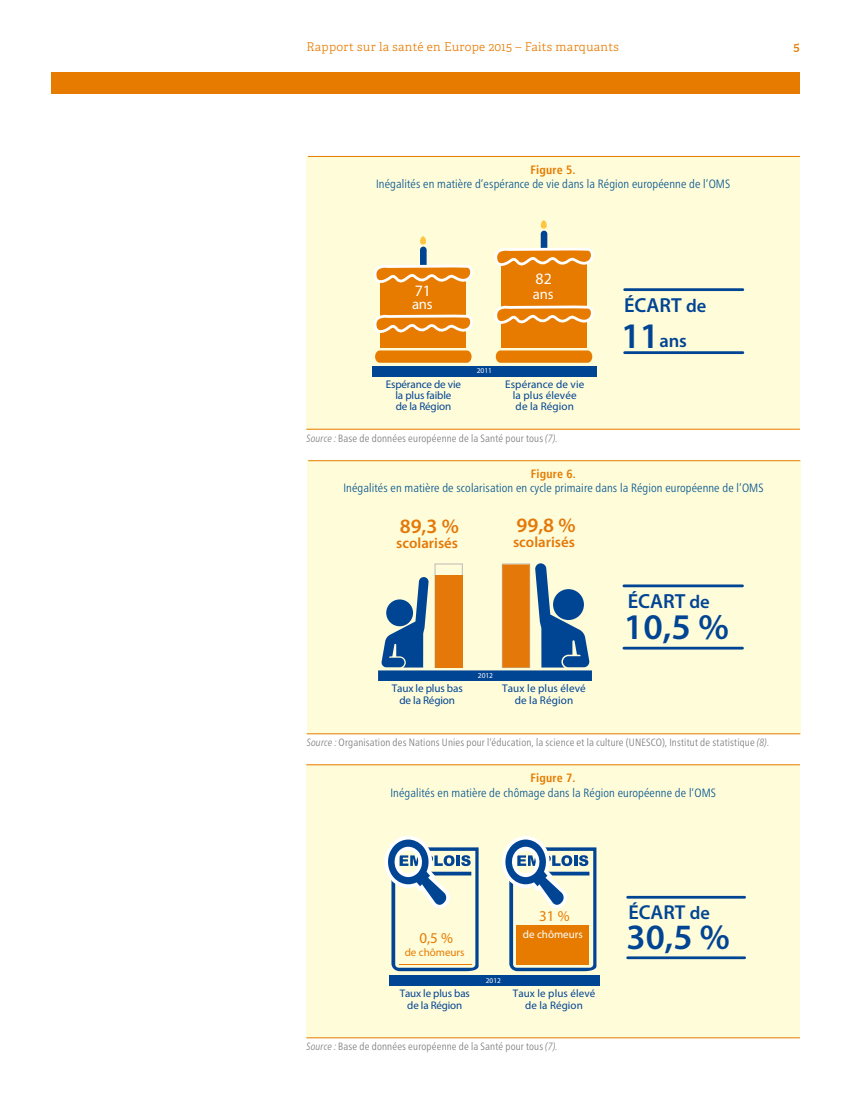
<style>
.page{position:relative;width:851px;height:1106px;background:#fff}
.page>*{position:absolute;margin:0;border:0;box-sizing:border-box;transform-origin:0 0}
.t1{font:600 36.3px "Myriad Pro";color:#004494}
.t2{font:600 36.15px "Myriad Pro";color:#004494}
.t3{font:600 35.7px "Myriad Pro";color:#004494}
.t4{font:600 20.4px "Myriad Pro";color:#004494}
.t5{font:600 20.4px "Myriad Pro";color:#e47808}
.t6{font:600 20.1px "Myriad Pro";color:#004494}
.t7{font:600 18.45px "Myriad Pro";color:#004494}
.t8{font:15.9px "Myriad Pro";color:#fff}
.t9{font:15px "Myriad Pro";color:#e67b00}
.t10{font:14.85px "Myriad Pro";letter-spacing:.005em;color:#004494}
.t11{font:600 14.85px "Myriad Pro";color:#e47808}
.t12{font:14.7px "Myriad Pro";letter-spacing:.005em;color:#004494}
.t13{font:14.7px "Myriad Pro";letter-spacing:-.01em;color:#fff}
.t14{font:300 condensed 12px "Frutiger Neue LTW1 G";letter-spacing:.01em;color:#00538d}
.t15{font:300 12px "Adelle CYR";letter-spacing:.025em;color:#e67b00}
.t16{font:700 condensed 12px "Frutiger LTCYR";letter-spacing:.01em;color:#e67b00}
.t17{font:600 12px "Adelle CYR";color:#e67b00}
.t18{font:11.1px/11.1px "Myriad Pro";letter-spacing:.01em;color:#004494;text-align:center}
.t19{font:11.1px/11.1px "Myriad Pro";letter-spacing:-.015em;color:#004494;text-align:center}
.t20{font:10.95px/11.9px "Myriad Pro";letter-spacing:.01em;color:#004494;text-align:center}
.t21{font:10.95px/11.9px "Myriad Pro";letter-spacing:-.015em;color:#004494;text-align:center}
.t22{font:10.95px "Myriad Pro";color:#fff}
.t23{font:10.95px "Myriad Pro";color:#e67b00}
.t24{font:300 condensed 10.5px "Frutiger Neue LTW1 G";letter-spacing:.015em;color:#797a7c}
.t25{font:7.5px "Myriad Pro";color:#fff}
.t26{font:7.35px "Myriad Pro";color:#fff}
.s1{font-style:italic}
.s2{font-size:18.45px}
.s3{font-size:18.6px}
.s4{font-size:18.3px}
</style>
<div class="page">
<div style="left:51px;top:72px;width:748px;height:21px;background:#e67b00"></div>
<div style="left:306px;top:156px;width:493px;height:273px;background:#fffcd9"></div>
<hr style="left:624px;top:288px;width:118px;height:3px;background:#004494">
<hr style="left:624px;top:351px;width:118px;height:3px;background:#004494">
<div style="left:501px;top:260px;width:86px;height:88px;background:#e67b00"></div>
<div style="left:540px;top:231px;width:7px;height:21px;background:#004494;border-radius:3px"></div>
<svg style="left:540px;top:220px;width:6px;height:8px"></svg>
<div style="left:420px;top:246px;width:6px;height:22px;background:#004494;border-radius:3px"></div>
<div style="left:420px;top:236px;width:6px;height:8px;background:#fcc641;border-radius:3px"></div>
<svg style="left:495px;top:350px;width:97px;height:13px"></svg>
<svg style="left:494px;top:246px;width:100px;height:20px"></svg>
<svg style="left:494px;top:305px;width:100px;height:19px"></svg>
<div style="left:380px;top:276px;width:86px;height:72px;background:#e67b00"></div>
<svg style="left:375px;top:350px;width:96px;height:13px"></svg>
<svg style="left:373px;top:263px;width:100px;height:20px"></svg>
<svg style="left:373px;top:314px;width:100px;height:19px"></svg>
<div style="left:372px;top:366px;width:224px;height:10px;background:#004494"></div>
<hr style="left:308px;top:156px;width:491px;height:1px;background:#e67b00">
<hr style="left:306px;top:429px;width:493px;height:1px;background:#e67b00">
<div style="left:306px;top:461px;width:494px;height:273px;background:#fffcd9"></div>
<svg style="left:381px;top:577px;width:47px;height:90px"></svg>
<svg style="left:434px;top:563px;width:155px;height:105px"></svg>
<div style="left:378px;top:670px;width:214px;height:11px;background:#004494"></div>
<div style="left:435px;top:575px;width:27px;height:92px;background:#e47808"></div>
<hr style="left:623px;top:584px;width:119px;height:3px;background:#004494">
<hr style="left:623px;top:646px;width:119px;height:3px;background:#004494">
<hr style="left:308px;top:460px;width:492px;height:1px;background:#e67b00">
<hr style="left:306px;top:733px;width:494px;height:1px;background:#e67b00">
<div style="left:306px;top:764px;width:493px;height:273px;background:#fffcd9"></div>
<div style="left:388px;top:975px;width:211px;height:10px;background:#004494"></div>
<svg style="left:502px;top:836px;width:94px;height:135px"></svg>
<svg style="left:384px;top:836px;width:95px;height:135px"></svg>
<hr style="left:627px;top:896px;width:117px;height:2px;background:#004494">
<hr style="left:627px;top:956px;width:117px;height:3px;background:#004494">
<hr style="left:306px;top:764px;width:493px;height:1px;background:#e67b00">
<hr style="left:306px;top:1037px;width:493px;height:1px;background:#e67b00">
<p class="t15" style="left:306px;top:38px;width:314px">Rapport sur la santé en Europe 2015 – Faits marquants</p>
<p class="t17" style="left:793px;top:38px;width:8px">5</p>
<p class="t16" style="left:530px;top:163px;width:47px">Figure 5.</p>
<p class="t14" style="left:376px;top:177px;width:355px">Inégalités en matière d’espérance de vie dans la Région européenne de l’OMS</p>
<h3 class="t10" style="left:359px;top:172px;width:285px">Inégalités en matière d’espérance de vie dans</h3>
<h3 class="t8" style="left:535px;top:268px;width:18px">82</h3>
<h3 class="t8" style="left:415px;top:281px;width:18px">71</h3>
<h3 class="t13" style="left:532px;top:285px;width:22px">ans</h3>
<h3 class="t13" style="left:412px;top:295px;width:22px">ans</h3>
<p class="t26" style="left:476px;top:366px;width:17px">2011</p>
<p class="t19" style="left:386px;top:378px;width:77px">Espérance de vie la plus faible<br>de la Région</p>
<p class="t18" style="left:505px;top:378px;width:81px">Espérance de vie la plus élevée<br>de la Région</p>
<p class="t24" style="left:306px;top:432px;width:252px"><span class="s1">Source :</span> Base de données européenne de la Santé pour tous <span class="s1">(7)</span>.</p>
<h3 class="t4" style="left:624px;top:292px;width:84px">ÉCART <span class="s2">de</span></h3>
<h3 class="t7" style="left:659px;top:329px;width:29px">ans</h3>
<h2 class="t2" style="left:621px;top:312px;width:39px">11</h2>
<p class="t16" style="left:531px;top:467px;width:47px">Figure 6.</p>
<p class="t14" style="left:343px;top:481px;width:421px">Inégalités en matière de scolarisation en cycle primaire dans la Région européenne de l’OMS</p>
<h3 class="t5" style="left:399px;top:513px;width:61px">89,3 %</h3>
<h3 class="t5" style="left:516px;top:512px;width:61px">99,8 %</h3>
<h3 class="t11" style="left:396px;top:533px;width:63px">scolarisés</h3>
<h3 class="t11" style="left:513px;top:532px;width:63px">scolarisés</h3>
<p class="t19" style="left:391px;top:681px;width:73px;line-height:12.1px">Taux le plus bas de la Région</p>
<p class="t25" style="left:478px;top:670px;width:17px">2012</p>
<p class="t18" style="left:502px;top:681px;width:85px;line-height:12.1px">Taux le plus élevé de la Région</p>
<h3 class="t4" style="left:627px;top:588px;width:84px">ÉCART <span class="s3">de</span></h3>
<h1 class="t1" style="left:624px;top:603px;width:106px">10,5 %</h1>
<p class="t24" style="left:306px;top:736px;width:464px"><span class="s1">Source :</span> Organisation des Nations Unies pour l’éducation, la science et la culture (UNESCO), Institut de statistique <span class="s1">(8)</span>.</p>
<p class="t16" style="left:530px;top:771px;width:47px">Figure 7.</p>
<p class="t14" style="left:390px;top:785px;width:327px">Inégalités en matière de chômage dans la Région européenne de l’OMS</p>
<h3 class="t12" style="left:381px;top:789px;width:196px">la Région européenne de l’OMS</h3>
<h3 class="t9" style="left:419px;top:928px;width:35px">0,5 %</h3>
<p class="t23" style="left:404px;top:945px;width:61px">de chômeurs</p>
<p class="t21" style="left:399px;top:987px;width:72px">Taux le plus bas de la Région</p>
<h3 class="t9" style="left:539px;top:906px;width:32px">31 %</h3>
<p class="t22" style="left:523px;top:927px;width:61px">de chômeurs</p>
<p class="t26" style="left:485px;top:975px;width:17px">2012</p>
<p class="t20" style="left:512px;top:987px;width:84px">Taux le plus élevé de la Région</p>
<p class="t24" style="left:306px;top:1040px;width:252px"><span class="s1">Source :</span> Base de données européenne de la Santé pour tous <span class="s1">(7).</span></p>
<h3 class="t6" style="left:628px;top:899px;width:83px">ÉCART <span class="s4">de</span></h3>
<h3 class="t3" style="left:626px;top:914px;width:105px">30,5 %</h3>
</div>
